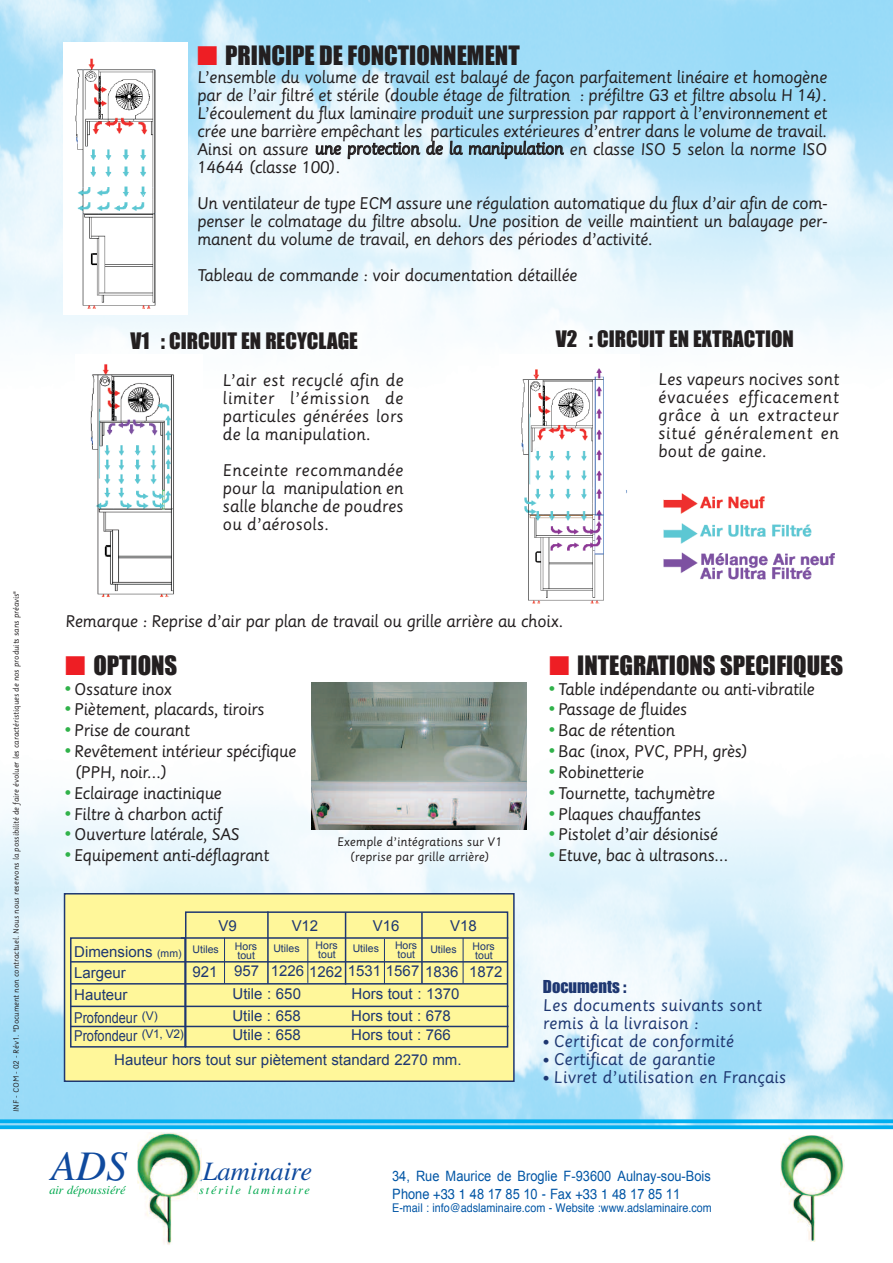
<style>
.page{position:relative;width:893px;height:1263px;background:#fff}
.page>*{position:absolute;margin:0;border:0;box-sizing:border-box;transform-origin:0 0}
.t1{font:italic 42px "Times";color:#0f4a9e}
.t2{font:italic 26.55px "Times";color:#0f4a9e}
.t3{font:24.75px "Impact";color:#231f20}
.t4{font:21px "Impact";color:#231f20}
.t5{font:16.5px/18px "Sassoon Primary";letter-spacing:-.03em;color:#231f20;text-align:justify}
.t6{font:16.5px/18px "Sassoon Primary";color:#1e3771}
.t7{font:16.5px "Impact";color:#1e3771}
.t8{font:15px/22.5px "Arial";color:#1e3771}
.t9{font:15px "Arial";color:#1e3771;scale:.85 1}
.t10{font:14.25px "Arial";color:#0155a5;scale:.9 1}
.t11{font:14.25px "Helvetica";color:#0155a5;scale:.9 1}
.t12{font:italic 12.3px "Times";letter-spacing:.15em;color:#00a94e}
.t13{font:italic 12.3px "Times";color:#00a94e}
.t14{font:12px "Helvetica";color:#0155a5;scale:.9 1}
.t15{font:12px/15.1px "Sassoon Primary";color:#231f20;text-align:center}
.t16{font:10.5px/9px "Arial";color:#1e3771}
.t17{font:7.5px "Sassoon Primary";color:#231f20}
.s1{color:#ee1e24}
.s2{font-family:"Impact";color:#30b24a}
.s3{font-size:13.5px}
.s4{font-family:"Arial"}
</style>
<div class="page">
<img style="left:0;top:0;width:893px;height:1125px">
<svg style="left:0;top:1119px;width:893px;height:4px;background:#11b3ef"></svg>
<svg style="left:0;top:1125px;width:893px;height:4px;background:#10b2ef"></svg>
<img style="left:137px;top:1132px;width:65px;height:113px">
<img style="left:781px;top:1135px;width:63px;height:106px">
<div style="left:48px;top:1184px;width:90px;height:36px;background:#fff"></div>
<div style="left:198px;top:1184px;width:129px;height:36px;background:#fff"></div>
<img style="left:64px;top:43px;width:122px;height:272px">
<img style="left:75px;top:355px;width:127px;height:244px">
<img style="left:499px;top:355px;width:141px;height:251px">
<img style="left:634px;top:493px;width:209px;height:101px">
<img style="left:311px;top:682px;width:216px;height:148px">
<div style="left:65px;top:894px;width:449px;height:187px;background:#fff79a"></div>
<div style="left:64px;top:893px;width:451px;height:189px;border:2px solid #1e3771"></div>
<div style="left:185px;top:911px;width:323px;height:136px;border:2px solid #1e3771"></div>
<hr style="left:181px;top:937px;width:327px;height:2px;background:#1e3771">
<hr style="left:71px;top:983px;width:437px;height:1px;background:#1e3771">
<hr style="left:70px;top:1005px;width:438px;height:2px;background:#1e3771">
<hr style="left:267px;top:911px;width:2px;height:73px;background:#1e3771">
<hr style="left:224px;top:938px;width:1px;height:45px;background:#1e3771">
<hr style="left:463px;top:938px;width:1px;height:46px;background:#1e3771">
<hr style="left:421px;top:912px;width:2px;height:72px;background:#1e3771">
<div style="left:70px;top:937px;width:116px;height:110px;border:2px solid #1e3771"></div>
<hr style="left:71px;top:961px;width:436px;height:1px;background:#1e3771">
<hr style="left:345px;top:912px;width:1px;height:72px;background:#1e3771">
<hr style="left:307px;top:938px;width:1px;height:45px;background:#1e3771">
<hr style="left:384px;top:939px;width:1px;height:45px;background:#1e3771">
<hr style="left:70px;top:1026px;width:438px;height:1px;background:#1e3771">
<p class="t17" style="left:13px;top:1112px;width:522px;rotate:-90deg">INF - COM - 02 - Rév1. "Document non contractuel. Nous nous reservons la possibilité de faire évoluer les caractéristiques de nos produits sans préavis"</p>
<h3 class="t3" style="left:197px;top:42px;width:324px"><span class="s1">■</span> PRINCIPE DE FONCTIONNEMENT</h3>
<p class="t5" style="left:197px;top:69px;width:632px">L’ensemble du volume de travail est balayé de façon parfaitement linéaire et homogène par de l’air filtré et stérile (double étage de filtration : préfiltre G3 et filtre absolu H 14).<br>L’écoulement du flux laminaire produit une surpression par rapport à l’environnement et crée une barrière empêchant les particules extérieures d’entrer dans le volume de travail.<br>Ainsi on assure une protection de la manipulation en classe ISO 5 selon la norme ISO 14644 (classe 100).</p>
<p class="t5" style="left:197px;top:195px;width:632px">Un ventilateur de type ECM assure une régulation automatique du flux d’air afin de com&shy;penser le colmatage du filtre absolu. Une position de veille maintient un balayage per&shy;manent du volume de travail, en dehors des périodes d’activité.</p>
<p class="t5" style="left:197px;top:267px;width:382px">Tableau de commande : voir documentation détaillée</p>
<p class="t4" style="left:131px;top:329px;width:229px">V1 : CIRCUIT EN RECYCLAGE</p>
<p class="t5" style="left:223px;top:373px;width:182px">L’air est recyclé afin de limiter l’émission de particules générées lors de la manipulation.</p>
<p class="t5" style="left:223px;top:463px;width:182px">Enceinte recommandée pour la manipulation en salle blanche de poudres ou d’aérosols.</p>
<p class="t4" style="left:556px;top:328px;width:239px">V2 : CIRCUIT EN EXTRACTION</p>
<p class="t5" style="left:658px;top:371px;width:183px">Les vapeurs nocives sont évacuées efficacement grâce à un extracteur situé généralement en bout de gaine.</p>
<p class="t5" style="left:65px;top:613px;width:500px">Remarque : Reprise d’air par plan de travail ou grille arrière au choix.</p>
<h3 class="t3" style="left:65px;top:652px;width:114px"><span class="s1">■</span> OPTIONS</h3>
<p class="t5" style="left:65px;top:681px;width:108px"><span class="s2">•</span> Ossature inox</p>
<p class="t5" style="left:65px;top:702px;width:201px"><span class="s2">•</span> Piètement, placards, tiroirs</p>
<p class="t5" style="left:65px;top:723px;width:126px"><span class="s2">•</span> Prise de courant</p>
<p class="t5" style="left:74px;top:742px;width:224px;line-height:20.9px;text-indent:-9px"><span class="s2">•</span> Revêtement intérieur spécifique (PPH, noir...)</p>
<p class="t5" style="left:65px;top:785px;width:158px"><span class="s2">•</span> Eclairage inactinique</p>
<p class="t5" style="left:65px;top:806px;width:158px"><span class="s2">•</span> Filtre à charbon actif</p>
<p class="t5" style="left:65px;top:827px;width:176px"><span class="s2">•</span> Ouverture latérale, SAS</p>
<p class="t5" style="left:65px;top:848px;width:206px"><span class="s2">•</span> Equipement anti-déflagrant</p>
<p class="t15" style="left:337px;top:835px;width:167px">Exemple d’intégrations sur V1 (reprise par grille arrière)</p>
<p class="t8" style="left:218px;top:914px;width:20px">V9</p>
<p class="t8" style="left:292px;top:914px;width:28px">V12</p>
<p class="t8" style="left:373px;top:914px;width:28px">V16</p>
<p class="t8" style="left:450px;top:914px;width:28px">V18</p>
<p class="t16" style="left:193px;top:945px;width:28px">Utiles</p>
<p class="t16" style="left:235px;top:942px;width:24px">Hors tout</p>
<p class="t16" style="left:273px;top:944px;width:28px">Utiles</p>
<p class="t16" style="left:316px;top:941px;width:24px">Hors tout</p>
<p class="t16" style="left:430px;top:945px;width:28px">Utiles</p>
<p class="t16" style="left:473px;top:942px;width:24px">Hors</p>
<p class="t16" style="left:353px;top:944px;width:28px">Utiles</p>
<p class="t16" style="left:395px;top:941px;width:24px">Hors tout</p>
<p class="t8" style="left:74px;top:940px;width:80px">Dimensions</p>
<p class="t16" style="left:475px;top:951px;width:19px">tout</p>
<p class="t16" style="left:157px;top:949px;width:26px">(mm)</p>
<p class="t8" style="left:74px;top:961px;width:85px">Largeur<br>Hauteur<br>Profondeur <sup>(V)</sup></p>
<p class="t9" style="left:74px;top:1026px;width:130px">Profondeur <sup>(V1,</sup> <sup>V2)</sup></p>
<p class="t8" style="left:192px;top:961px;width:27px">921</p>
<p class="t8" style="left:271px;top:960px;width:233px">1226 1262 1531 1567 1836 1872</p>
<p class="t8" style="left:233px;top:960px;width:70px">957<br>Utile : 650</p>
<p class="t8" style="left:351px;top:983px;width:109px">Hors tout : 1370</p>
<p class="t8" style="left:232px;top:1005px;width:70px">Utile : 658</p>
<p class="t8" style="left:351px;top:1005px;width:101px">Hors tout : 678</p>
<p class="t8" style="left:232px;top:1024px;width:70px">Utile : 658</p>
<p class="t8" style="left:351px;top:1024px;width:101px">Hors tout : 766</p>
<p class="t8" style="left:114px;top:1049px;width:349px">Hauteur hors tout sur piètement standard 2270 mm.</p>
<h3 class="t3" style="left:549px;top:652px;width:296px"><span class="s1">■</span> INTEGRATIONS SPECIFIQUES</h3>
<p class="t5" style="left:549px;top:681px;width:267px"><span class="s2">•</span> Table indépendante ou anti-vibratile</p>
<p class="t5" style="left:549px;top:702px;width:139px"><span class="s2">•</span> Passage de fluides</p>
<p class="t5" style="left:549px;top:723px;width:127px"><span class="s2">•</span> Bac de rétention</p>
<p class="t5" style="left:549px;top:744px;width:201px"><span class="s2">•</span> Bac (inox, PVC, PPH, grès)</p>
<p class="t5" style="left:549px;top:765px;width:96px"><span class="s2">•</span> Robinetterie</p>
<p class="t5" style="left:549px;top:785px;width:167px"><span class="s2">•</span> Tournette, tachymètre</p>
<p class="t5" style="left:549px;top:806px;width:153px"><span class="s2">•</span> Plaques chauffantes</p>
<p class="t5" style="left:549px;top:827px;width:170px"><span class="s2">•</span> Pistolet d’air désionisé</p>
<p class="t5" style="left:549px;top:848px;width:181px"><span class="s2">•</span> Etuve, bac à ultrasons...</p>
<p class="t7" style="left:543px;top:977px;width:85px">Documents :</p>
<p class="t6" style="left:543px;top:997px;width:220px">Les documents suivants sont remis à la livraison :</p>
<p class="t6" style="left:543px;top:1033px;width:193px"><span class="s3">•</span> Certificat de conformité</p>
<p class="t6" style="left:543px;top:1051px;width:174px"><span class="s3">•</span> Certificat de garantie</p>
<p class="t6" style="left:543px;top:1069px;width:245px"><span class="s3">•</span> Livret d’utilisation en Français</p>
<h1 class="t1" style="left:50px;top:1141px;width:79px">ADS</h1>
<h2 class="t2" style="left:203px;top:1155px;width:111px">Laminaire</h2>
<p class="t13" style="left:49px;top:1183px;width:78px">air dépoussiéré</p>
<p class="t12" style="left:199px;top:1183px;width:112px">stérile laminaire</p>
<p class="t10" style="left:392px;top:1166px;width:356px">34, Rue Maurice de Broglie F-93600 Aulnay-sou-Bois</p>
<p class="t11" style="left:392px;top:1188px;width:322px">Phone +33 1 <span class="s4">48 17 85 10</span> - Fax +33 1 48 <span class="s4">17 85 11</span></p>
<p class="t14" style="left:392px;top:1202px;width:357px">E-mail : info@adslaminaire.com - Website :www.adslaminaire.com</p>
</div>
